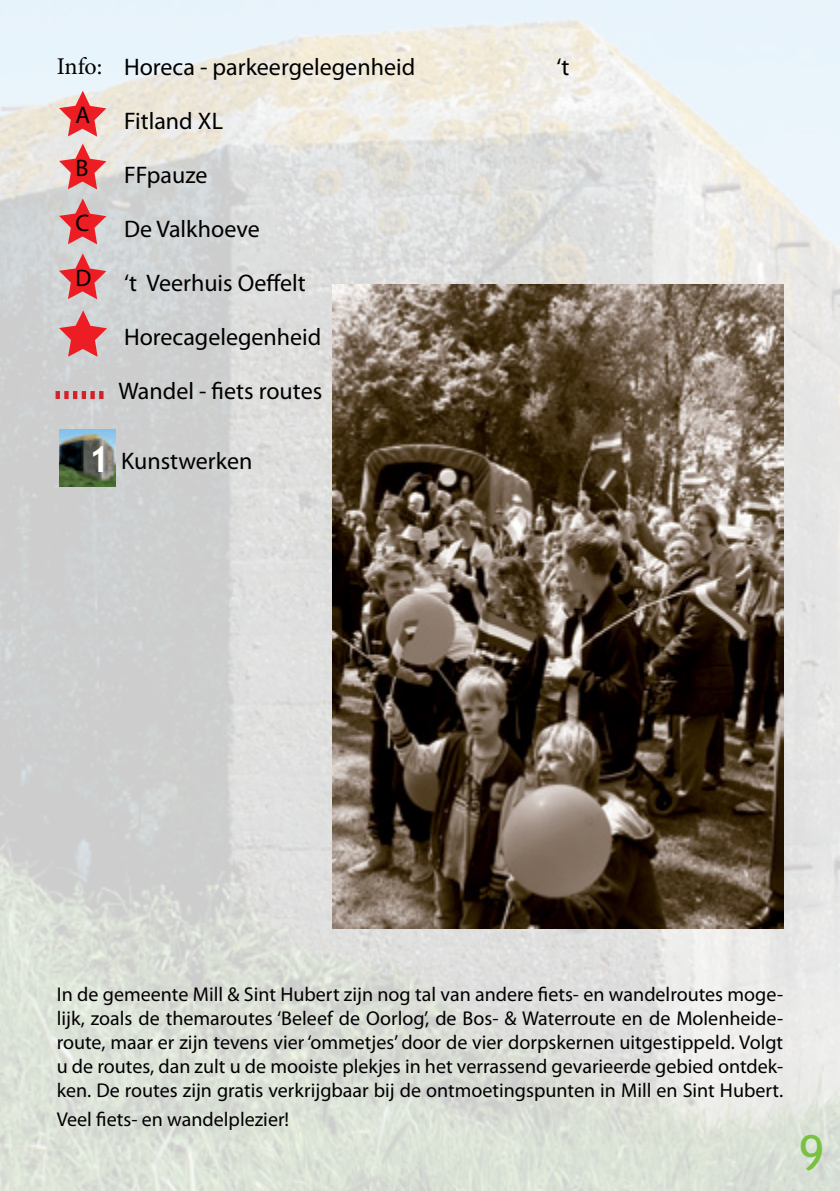
<style>
.page{position:relative;width:840px;height:1191px;background:#fff}
.page>*{position:absolute;margin:0;border:0;box-sizing:border-box;transform-origin:0 0}
.t1{font:48px "Trebuchet MS";color:#7ac143}
.t2{font:24px "Myriad Pro";color:#000}
.t3{font:24px "Minion Pro";color:#000}
.t4{font:20px/24px "Myriad Pro";color:#000;text-align:justify}
.s1{font-family:"Trebuchet MS";font-weight:700;font-size:36px;color:#fff}
</style>
<div class="page">
<img style="left:0;top:0;width:839px;height:1191px">
<svg style="left:56px;top:391px;width:47px;height:8px"></svg>
<img style="left:59px;top:429px;width:57px;height:57px">
<svg style="left:59px;top:91px;width:47px;height:46px;background:#eb918f"></svg>
<svg style="left:59px;top:144px;width:47px;height:45px;background:#e78c8c"></svg>
<svg style="left:59px;top:198px;width:47px;height:46px;background:#dc8589"></svg>
<svg style="left:59px;top:253px;width:47px;height:46px;background:#dc8589"></svg>
<svg style="left:59px;top:310px;width:48px;height:46px;background:#db8487"></svg>
<img style="left:332px;top:285px;width:450px;height:643px">
<p class="t3" style="left:57px;top:50px;width:47px">Info:</p>
<p class="t2" style="left:75px;top:100px;width:16px">A</p>
<p class="t2" style="left:75px;top:153px;width:15px">B</p>
<p class="t2" style="left:75px;top:208px;width:15px">C</p>
<p class="t2" style="left:75px;top:263px;width:17px">D</p>
<p class="t2" style="left:124px;top:52px;width:292px">Horeca - parkeergelegenheid</p>
<p class="t2" style="left:556px;top:52px;width:15px">‘t</p>
<p class="t2" style="left:124px;top:106px;width:100px">Fitland XL</p>
<p class="t2" style="left:124px;top:160px;width:85px">FFpauze</p>
<p class="t2" style="left:124px;top:214px;width:137px">De Valkhoeve</p>
<p class="t2" style="left:124px;top:268px;width:183px">‘t Veerhuis Oeffelt</p>
<p class="t2" style="left:124px;top:322px;width:199px">Horecagelegenheid</p>
<p class="t2" style="left:118px;top:376px;width:205px">Wandel - fiets routes</p>
<p class="t2" style="left:89px;top:446px;width:165px"><span class="s1">1</span> Kunstwerken</p>
<p class="t4" style="left:57px;top:981px;width:727px">In de gemeente Mill &amp; Sint Hubert zijn nog tal van andere fiets- en wandelroutes moge&shy;lijk, zoals de themaroutes ‘Beleef de Oorlog’, de Bos- &amp; Waterroute en de Molenheide&shy;route, maar er zijn tevens vier ‘ommetjes’ door de vier dorpskernen uitgestippeld. Volgt u de routes, dan zult u de mooiste plekjes in het verrassend gevarieerde gebied ontdek&shy;ken. De routes zijn gratis verkrijgbaar bij de ontmoetingspunten in Mill en Sint Hubert.</p>
<p class="t4" style="left:57px;top:1106px;width:234px">Veel fiets- en wandelplezier!</p>
<h1 class="t1" style="left:798px;top:1124px;width:27px">9</h1>
</div>
